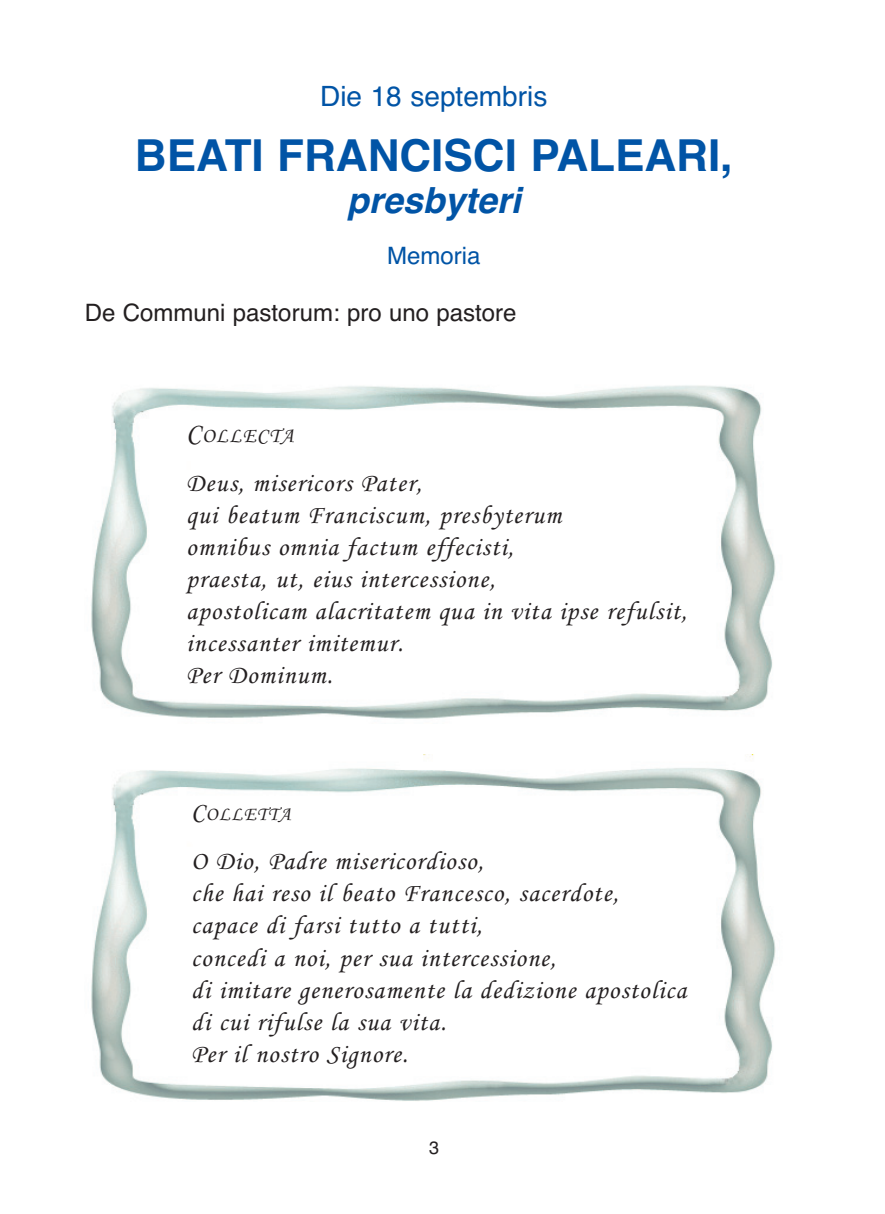
<style>
.page{position:relative;width:885px;height:1214px;background:#fff}
.page>*{position:absolute;margin:0;border:0;box-sizing:border-box;transform-origin:0 0}
.t1{font:700 44px "Helvetica";color:#0154a6}
.t2{font:italic 700 36px "Helvetica";color:#0154a6}
.t3{font:28px "Helvetica";color:#0154a6}
.t4{font:26px/32px "Monotype Corsiva";letter-spacing:.045em;color:#231f20}
.t5{font:24px "Helvetica";color:#231f20}
.t6{font:24px "Helvetica";color:#0154a6}
.t7{font:21px "Monotype Corsiva";letter-spacing:.06em;color:#231f20}
.t8{font:19.6px "Monotype Corsiva";letter-spacing:.06em;color:#231f20}
.t9{font:18px "Helvetica";color:#231f20}
.s1{font-size:28px}
.s2{font-size:26px}
</style>
<div class="page">
<img style="left:91px;top:385px;width:685px;height:334px">
<img style="left:91px;top:754px;width:685px;height:346px">
<p class="t3" style="left:320px;top:86px;width:229px">Die 18 septembris</p>
<h1 class="t1" style="left:135px;top:139px;width:599px">BEATI FRANCISCI PALEARI,</h1>
<h2 class="t2" style="left:346px;top:187px;width:183px">presbyteri</h2>
<p class="t6" style="left:387px;top:247px;width:95px">Memoria</p>
<p class="t5" style="left:85px;top:304px;width:433px">De Communi pastorum: pro uno pastore</p>
<p class="t7" style="left:186px;top:427px;width:109px"><span class="s1">C</span>OLLECTA</p>
<p class="t4" style="left:186px;top:469px;width:502px">Deus, misericors Pater,<br>qui beatum Franciscum, presbyterum<br>omnibus omnia factum effecisti,<br>praesta, ut, eius intercessione,<br>apostolicam alacritatem qua in vita ipse refulsit, incessanter imitemur.<br>Per Dominum.</p>
<p class="t8" style="left:191px;top:806px;width:101px"><span class="s2">C</span>OLLETTA</p>
<p class="t4" style="left:191px;top:847px;width:496px">O Dio, Padre misericordioso,<br>che hai reso il beato Francesco, sacerdote, capace di farsi tutto a tutti,<br>concedi a noi, per sua intercessione,<br>di imitare generosamente la dedizione apostolica di cui rifulse la sua vita.<br>Per il nostro Signore.</p>
<p class="t9" style="left:429px;top:1140px;width:12px">3</p>
</div>
